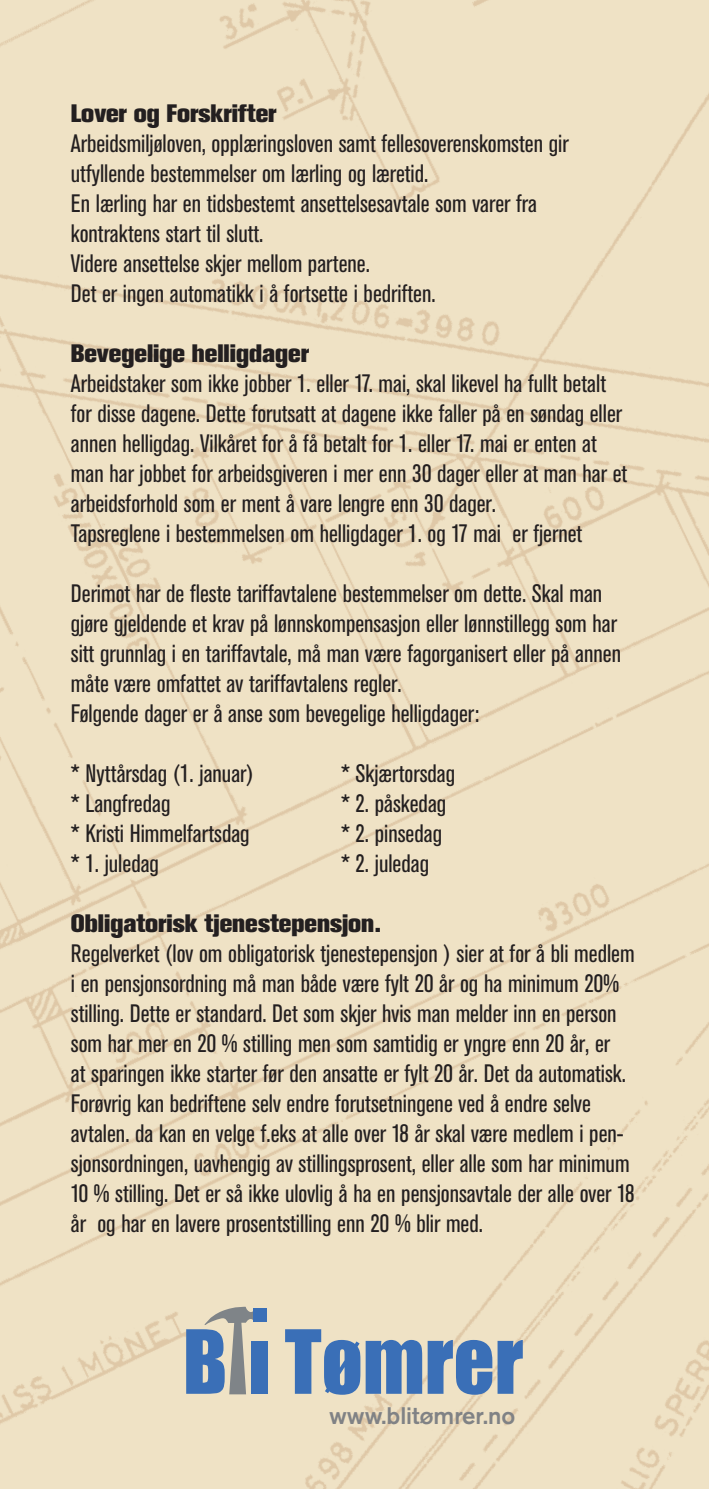
<style>
.page{position:relative;width:709px;height:1489px;background:#fff}
.page>*{position:absolute;margin:0;border:0;box-sizing:border-box;transform-origin:0 0}
.t1{font:condensed 25px/30px "Akzidenz Grotesk BE";color:#231f20}
.t2{font:800 25px "Akzidenz Grotesk BE";color:#231f20}
.t3{font:500 23.75px "Akzidenz Grotesk BE";color:#808285}
</style>
<div class="page">
<div style="left:0;top:0;width:709px;height:1488px;background:#efe2c5"></div>
<div style="left:251px;top:1340px;width:16px;height:53px;background:#3a6fb7"></div>
<svg style="left:285px;top:1329px;width:238px;height:65px;background:#849ebc"></svg>
<svg style="left:186px;top:1306px;width:68px;height:88px;background:#8fa0b1"></svg>
<div style="left:253px;top:1307px;width:13px;height:14px;background:#3a6fb7"></div>
<p class="t2" style="left:71px;top:98px;width:207px">Lover og Forskrifter</p>
<p class="t1" style="left:71px;top:128px;width:499px">Arbeidsmiljøloven, opplæringsloven samt fellesoverenskomsten gir utfyllende bestemmelser om lærling og læretid.<br>En lærling har en tidsbestemt ansettelsesavtale som varer fra kontraktens start til slutt.<br>Videre ansettelse skjer mellom partene.<br>Det er ingen automatikk i å fortsette i bedriften.</p>
<p class="t2" style="left:71px;top:338px;width:240px">Bevegelige helligdager</p>
<p class="t1" style="left:71px;top:368px;width:558px">Arbeidstaker som ikke jobber 1. eller 17. mai, skal likevel ha fullt betalt for disse dagene. Dette forutsatt at dagene ikke faller på en søndag eller annen helligdag. Vilkåret for å få betalt for 1. eller 17. mai er enten at man har jobbet for arbeidsgiveren i mer enn 30 dager eller at man har et arbeidsforhold som er ment å vare lengre enn 30 dager.<br>Tapsreglene i bestemmelsen om helligdager 1. og 17 mai er fjernet</p>
<p class="t1" style="left:71px;top:578px;width:551px">Derimot har de fleste tariffavtalene bestemmelser om dette. Skal man gjøre gjeldende et krav på lønnskompensasjon eller lønnstillegg som har sitt grunnlag i en tariffavtale, må man være fagorganisert eller på annen måte være omfattet av tariffavtalens regler.<br>Følgende dager er å anse som bevegelige helligdager:</p>
<p class="t1" style="left:71px;top:758px;width:184px">* Nyttårsdag (1. januar)</p>
<p class="t1" style="left:341px;top:758px;width:116px">* Skjærtorsdag</p>
<p class="t1" style="left:71px;top:788px;width:101px">* Langfredag</p>
<p class="t1" style="left:341px;top:788px;width:107px">* 2. påskedag</p>
<p class="t1" style="left:71px;top:818px;width:180px">* Kristi Himmelfartsdag</p>
<p class="t1" style="left:341px;top:818px;width:103px">* 2. pinsedag</p>
<p class="t1" style="left:71px;top:848px;width:90px">* 1. juledag</p>
<p class="t1" style="left:341px;top:848px;width:90px">* 2. juledag</p>
<p class="t2" style="left:71px;top:908px;width:312px">Obligatorisk tjenestepensjon.</p>
<p class="t1" style="left:71px;top:938px;width:565px">Regelverket (lov om obligatorisk tjenestepensjon ) sier at for å bli medlem i en pensjonsordning må man både være fylt 20 år og ha minimum 20% stilling. Dette er standard. Det som skjer hvis man melder inn en person som har mer en 20 % stilling men som samtidig er yngre enn 20 år, er<br>at sparingen ikke starter før den ansatte er fylt 20 år. Det da automatisk.<br>Forøvrig kan bedriftene selv endre forutsetningene ved å endre selve avtalen. da kan en velge f.eks at alle over 18 år skal være medlem i pen&shy;sjonsordningen, uavhengig av stillingsprosent, eller alle som har minimum 10 % stilling. Det er så ikke ulovlig å ha en pensjonsavtale der alle over 18 år og har en lavere prosentstilling enn 20 % blir med.</p>
<p class="t3" style="left:329px;top:1401px;width:188px">www.blitømrer.no</p>
</div>
